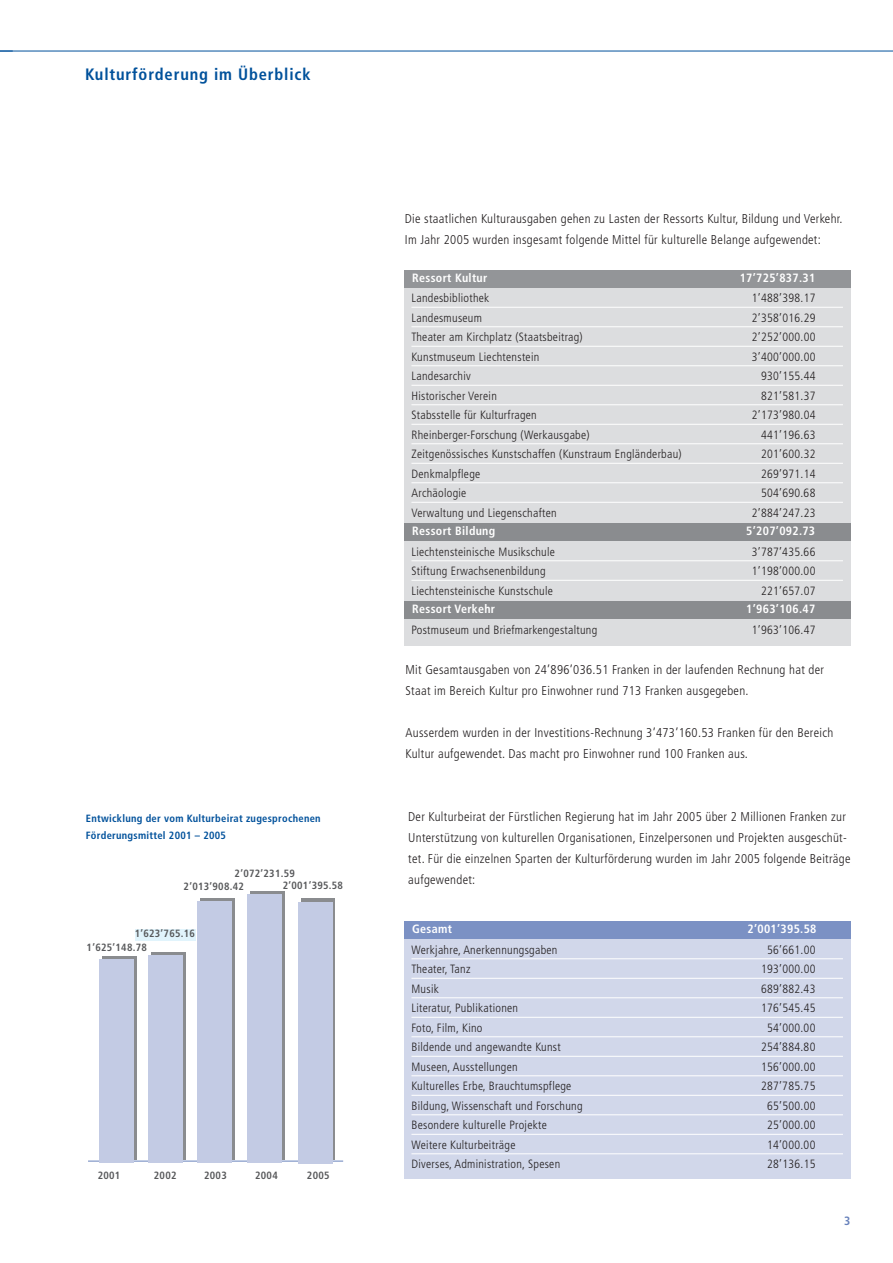
<style>
.page{position:relative;width:893px;height:1263px;background:#fff}
.page>*{position:absolute;margin:0;border:0;box-sizing:border-box;transform-origin:0 0}
.t1{font:700 condensed 16.5px "Frutiger";letter-spacing:.05em;color:#01519b}
.t2{font:300 condensed 12.75px/21px "Frutiger";letter-spacing:.025em;color:#231f20}
.t3{font:300 condensed 12px/19.5px "Frutiger";letter-spacing:.025em;color:#231f20}
.t4{font:700 condensed 12px "Frutiger";letter-spacing:.025em;color:#fff}
.t5{font:700 condensed 12px "Frutiger";color:#6781bb}
.t6{font:700 condensed 10.5px/12.8px "Frutiger";letter-spacing:.025em;color:#57585a}
.t7{font:700 condensed 10.5px/16.5px "Frutiger";letter-spacing:.025em;color:#01519b}
</style>
<div class="page">
<hr style="left:0;top:51px;width:893px;height:1px;background:#01519b">
<div style="left:404px;top:286px;width:446px;height:359px;background:#dcdddf"></div>
<hr style="left:411px;top:307px;width:432px;height:1px;background:#fff">
<hr style="left:411px;top:326px;width:432px;height:1px;background:#fff">
<hr style="left:411px;top:346px;width:432px;height:1px;background:#fff">
<hr style="left:411px;top:365px;width:432px;height:1px;background:#fff">
<hr style="left:411px;top:385px;width:432px;height:1px;background:#fff">
<hr style="left:411px;top:404px;width:432px;height:1px;background:#fff">
<hr style="left:411px;top:424px;width:432px;height:1px;background:#fff">
<hr style="left:411px;top:443px;width:432px;height:1px;background:#fff">
<hr style="left:411px;top:463px;width:432px;height:1px;background:#fff">
<hr style="left:411px;top:482px;width:432px;height:1px;background:#fff">
<hr style="left:411px;top:502px;width:432px;height:1px;background:#fff">
<hr style="left:411px;top:560px;width:432px;height:1px;background:#fff">
<hr style="left:411px;top:580px;width:432px;height:1px;background:#fff">
<div style="left:404px;top:270px;width:446px;height:18px;background:#939598"></div>
<div style="left:404px;top:523px;width:446px;height:18px;background:#8a8c8f"></div>
<div style="left:404px;top:601px;width:446px;height:18px;background:#8a8c8f"></div>
<div style="left:404px;top:937px;width:446px;height:241px;background:#d1d7ea"></div>
<hr style="left:411px;top:958px;width:432px;height:1px;background:#fff">
<hr style="left:411px;top:978px;width:432px;height:1px;background:#fff">
<hr style="left:411px;top:997px;width:432px;height:1px;background:#fff">
<hr style="left:411px;top:1017px;width:432px;height:1px;background:#fff">
<hr style="left:411px;top:1036px;width:432px;height:1px;background:#fff">
<hr style="left:411px;top:1056px;width:432px;height:1px;background:#fff">
<hr style="left:411px;top:1075px;width:432px;height:1px;background:#fff">
<hr style="left:411px;top:1095px;width:432px;height:1px;background:#fff">
<hr style="left:411px;top:1114px;width:432px;height:1px;background:#fff">
<hr style="left:411px;top:1134px;width:432px;height:1px;background:#fff">
<hr style="left:411px;top:1153px;width:432px;height:1px;background:#fff">
<div style="left:404px;top:921px;width:446px;height:18px;background:#7b91c4"></div>
<hr style="left:88px;top:1161px;width:255px;height:1px;background:#6781bb">
<div style="left:301px;top:898px;width:34px;height:261px;background:#8a8c8f"></div>
<svg style="left:102px;top:957px;width:34px;height:203px"></svg>
<div style="left:152px;top:953px;width:34px;height:207px;background:#8a8c8f"></div>
<div style="left:200px;top:899px;width:34px;height:261px;background:linear-gradient(to bottom,#8a8c8f,#8a8c8f)"></div>
<div style="left:250px;top:891px;width:34px;height:269px;background:linear-gradient(to right,#8a8c8f,#8a8c8f)"></div>
<div style="left:298px;top:902px;width:35px;height:261px;background:#c3cbe4"></div>
<div style="left:99px;top:960px;width:34px;height:203px;background:#c3cbe4"></div>
<div style="left:149px;top:956px;width:34px;height:207px;background:#c3cbe4"></div>
<div style="left:197px;top:901px;width:34px;height:262px;background:#c3cbe4"></div>
<div style="left:247px;top:895px;width:34px;height:268px;background:#c3cbe4"></div>
<div style="left:135px;top:929px;width:61px;height:12px;background:#e1f4fc"></div>
<h1 class="t1" style="left:85px;top:68px;width:227px">Kulturförderung im Überblick</h1>
<p class="t7" style="left:86px;top:811px;width:236px">Entwicklung der vom Kulturbeirat zugesprochenen<br>Förderungsmittel 2001 – 2005</p>
<p class="t6" style="left:184px;top:868px;width:113px;text-indent:51px">2’072’231.59<br>2’013’908.42</p>
<p class="t6" style="left:283px;top:880px;width:62px">2’001’395.58</p>
<p class="t6" style="left:87px;top:927px;width:110px;line-height:14.5px;text-indent:48px">1’623’765.16<br>1’625’148.78</p>
<p class="t6" style="left:98px;top:1170px;width:24px">2001</p>
<p class="t6" style="left:154px;top:1170px;width:24px">2002</p>
<p class="t6" style="left:204px;top:1170px;width:24px">2003</p>
<p class="t6" style="left:255px;top:1170px;width:24px">2004</p>
<p class="t6" style="left:307px;top:1170px;width:24px">2005</p>
<p class="t2" style="left:405px;top:209px;width:439px">Die staatlichen Kulturausgaben gehen zu Lasten der Ressorts Kultur, Bildung und Verkehr.<br>Im Jahr 2005 wurden insgesamt folgende Mittel für kulturelle Belange aufgewendet:</p>
<p class="t4" style="left:412px;top:273px;width:77px">Ressort Kultur</p>
<p class="t4" style="left:740px;top:273px;width:77px">17’725’837.31</p>
<p class="t3" style="left:411px;top:289px;width:79px">Landesbibliothek</p>
<p class="t3" style="left:752px;top:289px;width:65px">1’488’398.17</p>
<p class="t3" style="left:411px;top:309px;width:72px">Landesmuseum</p>
<p class="t3" style="left:752px;top:309px;width:65px">2’358’016.29</p>
<p class="t3" style="left:411px;top:328px;width:173px">Theater am Kirchplatz (Staatsbeitrag)</p>
<p class="t3" style="left:752px;top:328px;width:65px">2’252’000.00</p>
<p class="t3" style="left:411px;top:348px;width:129px">Kunstmuseum Liechtenstein</p>
<p class="t3" style="left:752px;top:348px;width:65px">3’400’000.00</p>
<p class="t3" style="left:411px;top:367px;width:61px">Landesarchiv</p>
<p class="t3" style="left:761px;top:367px;width:56px">930’155.44</p>
<p class="t3" style="left:411px;top:387px;width:87px">Historischer Verein</p>
<p class="t3" style="left:761px;top:387px;width:56px">821’581.37</p>
<p class="t3" style="left:411px;top:406px;width:127px">Stabsstelle für Kulturfragen</p>
<p class="t3" style="left:752px;top:406px;width:65px">2’173’980.04</p>
<p class="t3" style="left:411px;top:426px;width:180px">Rheinberger-Forschung (Werkausgabe)</p>
<p class="t3" style="left:761px;top:426px;width:56px">441’196.63</p>
<p class="t3" style="left:411px;top:445px;width:272px">Zeitgenössisches Kunstschaffen (Kunstraum Engländerbau)</p>
<p class="t3" style="left:761px;top:445px;width:56px">201’600.32</p>
<p class="t3" style="left:411px;top:465px;width:70px">Denkmalpflege</p>
<p class="t3" style="left:761px;top:465px;width:56px">269’971.14</p>
<p class="t3" style="left:411px;top:484px;width:56px">Archäologie</p>
<p class="t3" style="left:761px;top:484px;width:56px">504’690.68</p>
<p class="t3" style="left:411px;top:504px;width:147px">Verwaltung und Liegenschaften</p>
<p class="t3" style="left:752px;top:504px;width:65px">2’884’247.23</p>
<p class="t3" style="left:411px;top:523px;width:145px;text-indent:6px">essort Bildung:<br>Liechtensteinische Musikschule</p>
<p class="t4" style="left:412px;top:526px;width:85px">Ressort Bildung</p>
<p class="t4" style="left:746px;top:526px;width:70px">5’207’092.73</p>
<p class="t3" style="left:752px;top:543px;width:65px">3’787’435.66</p>
<p class="t3" style="left:411px;top:562px;width:136px">Stiftung Erwachsenenbildung</p>
<p class="t3" style="left:752px;top:562px;width:65px">1’198’000.00</p>
<p class="t3" style="left:411px;top:582px;width:143px">Liechtensteinische Kunstschule</p>
<p class="t3" style="left:761px;top:582px;width:56px">221’657.07</p>
<p class="t3" style="left:411px;top:601px;width:187px;text-indent:6px">essort Verkehr<br>Postmuseum und Briefmarkengestaltung</p>
<p class="t4" style="left:412px;top:604px;width:84px">Ressort Verkehr</p>
<p class="t4" style="left:746px;top:604px;width:70px">1’963’106.47</p>
<p class="t3" style="left:752px;top:621px;width:65px">1’963’106.47</p>
<p class="t2" style="left:405px;top:660px;width:420px">Mit Gesamtausgaben von 24’896’036.51 Franken in der laufenden Rechnung hat der<br>Staat im Bereich Kultur pro Einwohner rund 713 Franken ausgegeben.</p>
<p class="t2" style="left:405px;top:723px;width:429px">Ausserdem wurden in der Investitions-Rechnung 3’473’160.53 Franken für den Bereich<br>Kultur aufgewendet. Das macht pro Einwohner rund 100 Franken aus.</p>
<p class="t2" style="left:408px;top:807px;width:444px">Der Kulturbeirat der Fürstlichen Regierung hat im Jahr 2005 über 2 Millionen Franken zur Unterstützung von kulturellen Organisationen, Einzelpersonen und Projekten ausgeschüt&shy;tet. Für die einzelnen Sparten der Kulturförderung wurden im Jahr 2005 folgende Beiträge aufgewendet:</p>
<p class="t4" style="left:412px;top:924px;width:41px">Gesamt</p>
<p class="t4" style="left:747px;top:924px;width:70px">2’001’395.58</p>
<p class="t3" style="left:411px;top:941px;width:148px">Werkjahre, Anerkennungsgaben</p>
<p class="t3" style="left:767px;top:941px;width:50px">56’661.00</p>
<p class="t3" style="left:411px;top:960px;width:61px">Theater, Tanz</p>
<p class="t3" style="left:761px;top:960px;width:56px">193’000.00</p>
<p class="t3" style="left:411px;top:980px;width:29px">Musik</p>
<p class="t3" style="left:761px;top:980px;width:56px">689’882.43</p>
<p class="t3" style="left:411px;top:999px;width:108px">Literatur, Publikationen</p>
<p class="t3" style="left:761px;top:999px;width:56px">176’545.45</p>
<p class="t3" style="left:411px;top:1019px;width:73px">Foto, Film, Kino</p>
<p class="t3" style="left:767px;top:1019px;width:50px">54’000.00</p>
<p class="t3" style="left:411px;top:1038px;width:151px">Bildende und angewandte Kunst</p>
<p class="t3" style="left:761px;top:1038px;width:56px">254’884.80</p>
<p class="t3" style="left:411px;top:1058px;width:108px">Museen, Ausstellungen</p>
<p class="t3" style="left:761px;top:1058px;width:56px">156’000.00</p>
<p class="t3" style="left:411px;top:1077px;width:161px">Kulturelles Erbe, Brauchtumspflege</p>
<p class="t3" style="left:761px;top:1077px;width:56px">287’785.75</p>
<p class="t3" style="left:411px;top:1097px;width:173px">Bildung, Wissenschaft und Forschung</p>
<p class="t3" style="left:767px;top:1097px;width:50px">65’500.00</p>
<p class="t3" style="left:411px;top:1116px;width:137px">Besondere kulturelle Projekte</p>
<p class="t3" style="left:767px;top:1116px;width:50px">25’000.00</p>
<p class="t3" style="left:411px;top:1136px;width:106px">Weitere Kulturbeiträge</p>
<p class="t3" style="left:767px;top:1136px;width:50px">14’000.00</p>
<p class="t3" style="left:411px;top:1155px;width:150px">Diverses, Administration, Spesen</p>
<p class="t3" style="left:767px;top:1155px;width:50px">28’136.15</p>
<p class="t5" style="left:844px;top:1216px;width:8px">3</p>
</div>
